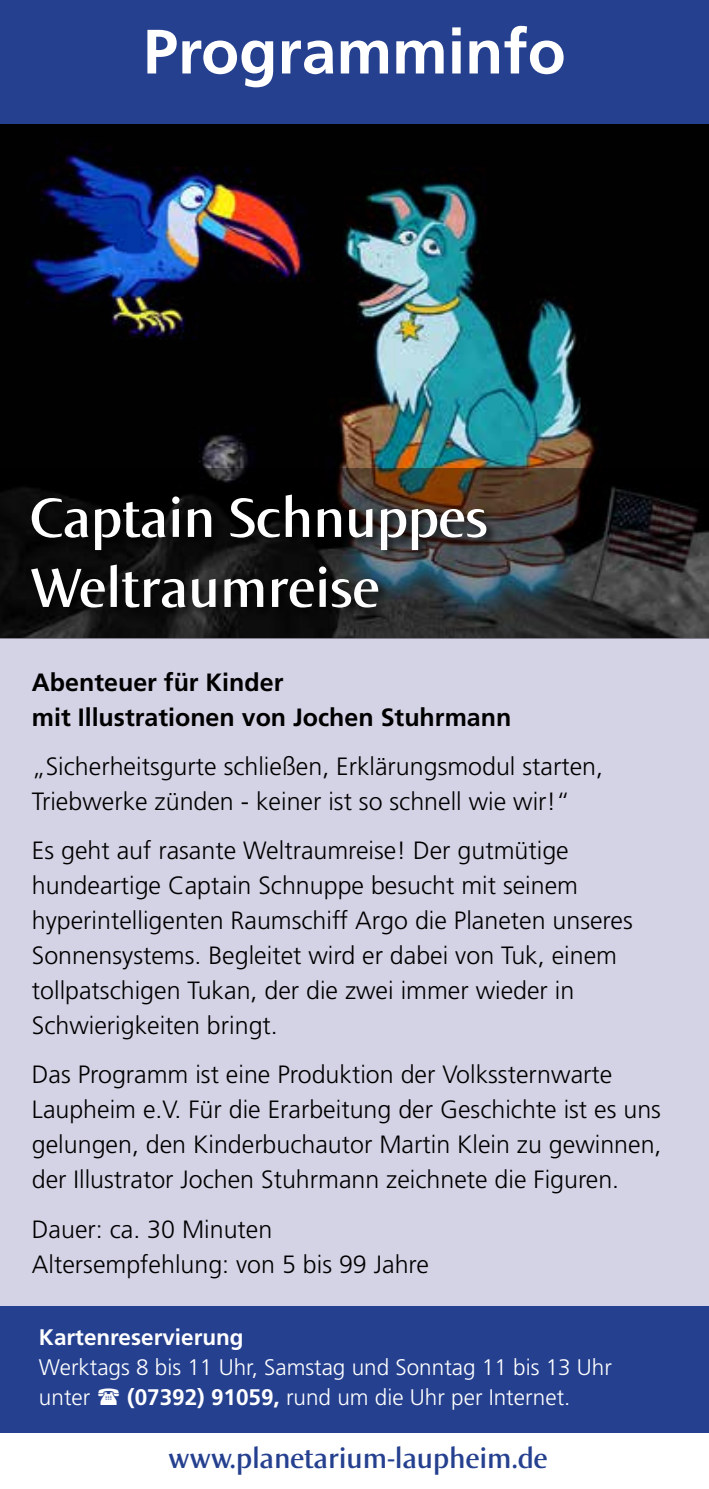
<style>
.page{position:relative;width:709px;height:1489px;background:#fff}
.page>*{position:absolute;margin:0;border:0;box-sizing:border-box;transform-origin:0 0}
.t1{font:700 62.5px "Frutiger LT";color:#fff}
.t2{font:600 58.25px/70px "Norma";color:#fff}
.t3{font:600 30px "Norma";color:#25408f}
.t4{font:300 25px/35px "Frutiger LT";color:#000}
.t5{font:700 25px/35px "Frutiger LT";color:#000}
.t6{font:300 22.5px/30px "Frutiger LT";color:#fff}
.t7{font:700 22.5px "Frutiger LT";color:#fff}
.s1{font-weight:700}
</style>
<div class="page">
<img style="left:0;top:123px;width:709px;height:345px">
<div style="left:0;top:0;width:709px;height:123px;background:#25408f"></div>
<div style="left:0;top:638px;width:709px;height:677px;background:#d4d3e6"></div>
<div style="left:0;top:1305px;width:709px;height:126px;background:#25408f"></div>
<svg style="left:0;top:468px;width:709px;height:170px;background:#272523"></svg>
<div style="left:29px;top:492px;width:470px;height:128px;background:#000;opacity:.75"></div>
<h1 class="t1" style="left:143px;top:15px;width:424px">Programminfo</h1>
<h2 class="t2" style="left:30px;top:483px;width:459px">Captain Schnuppes<br>Weltraumreise</h2>
<p class="t5" style="left:32px;top:664px;width:481px">Abenteuer für Kinder<br>mit Illustrationen von Jochen Stuhrmann</p>
<p class="t4" style="left:32px;top:749px;width:572px">„Sicherheitsgurte schließen, Erklärungsmodul starten,<br>Triebwerke zünden - keiner ist so schnell wie wir!“</p>
<p class="t4" style="left:32px;top:833px;width:602px">Es geht auf rasante Weltraumreise! Der gutmütige hundeartige Captain Schnuppe besucht mit seinem hyperintelligenten Raumschiff Argo die Planeten unseres Sonnensystems. Begleitet wird er dabei von Tuk, einem tollpatschigen Tukan, der die zwei immer wieder in Schwierigkeiten bringt.</p>
<p class="t4" style="left:32px;top:1057px;width:631px">Das Programm ist eine Produktion der Volkssternwarte Laupheim e.V. Für die Erarbeitung der Geschichte ist es uns gelungen, den Kinderbuchautor Martin Klein zu gewinnen, der Illustrator Jochen Stuhrmann zeichnete die Figuren.</p>
<p class="t4" style="left:32px;top:1211px;width:398px">Dauer: ca. 30 Minuten<br>Altersempfehlung: von 5 bis 99 Jahre</p>
<p class="t7" style="left:39px;top:1323px;width:206px">Kartenreservierung</p>
<p class="t6" style="left:39px;top:1351px;width:574px">Werktags 8 bis 11 Uhr, Samstag und Sonntag 11 bis 13 Uhr unter</p>
<p class="t6" style="left:127px;top:1381px;width:445px"><span class="s1">(07392) 91059,</span> rund um die Uhr per Internet.</p>
<p class="t3" style="left:168px;top:1441px;width:381px">www.planetarium-laupheim.de</p>
</div>
